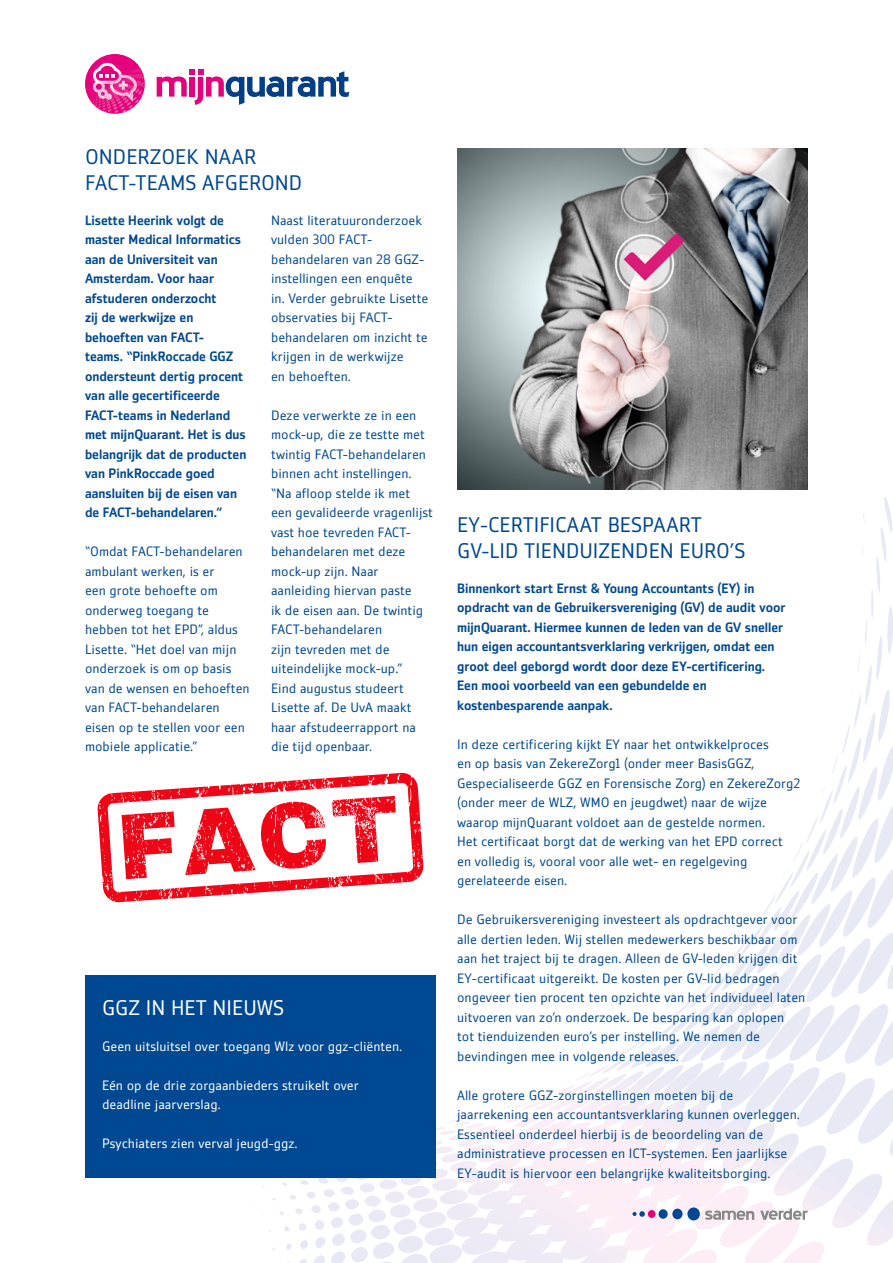
<style>
.page{position:relative;width:893px;height:1263px;background:#fff}
.page>*{position:absolute;margin:0;border:0;box-sizing:border-box;transform-origin:0 0}
.t1{font:21px/25.5px "Zemestro Pro";color:#004891}
.t2{font:21px "Zemestro Pro";color:#fff}
.t3{font:13.5px/19.5px "Zemestro Pro";color:#004891}
.t4{font:500 13.5px/19.5px "Zemestro Pro";color:#004891}
.t5{font:13.5px/19.5px "Zemestro Pro";color:#fff}
</style>
<div class="page">
<svg style="left:98px;top:773px;width:326px;height:129px"></svg>
<svg style="left:832px;top:497px;width:61px;height:308px"></svg>
<svg style="left:431px;top:1113px;width:398px;height:150px"></svg>
<svg style="left:85px;top:54px;width:60px;height:60px"></svg>
<svg style="left:86px;top:59px;width:57px;height:55px"></svg>
<svg style="left:157px;top:70px;width:192px;height:35px"></svg>
<img style="left:457px;top:149px;width:351px;height:340px">
<div style="left:85px;top:975px;width:351px;height:203px;background:#004891"></div>
<h1 class="t1" style="left:85px;top:144px;width:219px">ONDERZOEK NAAR<br>FACT-TEAMS AFGEROND</h1>
<p class="t4" style="left:85px;top:210px;width:163px">Lisette Heerink volgt de master Medical Informatics aan de Universiteit van<br>Amsterdam. Voor haar afstuderen onderzocht<br>zij de werkwijze en behoeften van FACT-<br>teams. “PinkRoccade GGZ ondersteunt dertig procent van alle gecertificeerde<br>FACT-teams in Nederland met mijnQuarant. Het is dus belangrijk dat de producten van PinkRoccade goed aansluiten bij de eisen van de FACT-behandelaren.”</p>
<p class="t3" style="left:85px;top:542px;width:166px">“Omdat FACT-behandelaren ambulant werken, is er<br>een grote behoefte om onderweg toegang te hebben tot het EPD”, aldus<br>Lisette. “Het doel van mijn onderzoek is om op basis van de wensen en behoeften van FACT-behandelaren eisen op te stellen voor een mobiele applicatie.”</p>
<p class="t3" style="left:271px;top:210px;width:159px">Naast literatuuronderzoek vulden 300 FACT&shy;behandelaren van 28 GGZ&shy;instellingen een enquête in. Verder gebruikte Lisette observaties bij FACT&shy;behandelaren om inzicht te krijgen in de werkwijze<br>en behoeften.</p>
<p class="t3" style="left:271px;top:405px;width:163px">Deze verwerkte ze in een mock-up, die ze testte met twintig FACT-behandelaren binnen acht instellingen. “Na afloop stelde ik met een gevalideerde vragenlijst vast hoe tevreden FACT&shy;behandelaren met deze mock-up zijn. Naar aanleiding hiervan paste<br>ik de eisen aan. De twintig<br>FACT-behandelaren<br>zijn tevreden met de uiteindelijke mock-up.”<br>Eind augustus studeert<br>Lisette af. De UvA maakt haar afstudeerrapport na die tijd openbaar.</p>
<h1 class="t2" style="left:102px;top:995px;width:184px">GGZ IN HET NIEUWS</h1>
<p class="t5" style="left:102px;top:1036px;width:302px">Geen uitsluitsel over toegang Wlz voor ggz-cliënten.</p>
<p class="t5" style="left:102px;top:1075px;width:258px">Eén op de drie zorgaanbieders struikelt over deadline jaarverslag.</p>
<p class="t5" style="left:102px;top:1133px;width:197px">Psychiaters zien verval jeugd-ggz.</p>
<h1 class="t1" style="left:457px;top:512px;width:290px">EY-CERTIFICAAT BESPAART<br>GV-LID TIENDUIZENDEN EURO’S</h1>
<p class="t4" style="left:457px;top:578px;width:330px">Binnenkort start Ernst &amp; Young Accountants (EY) in opdracht van de Gebruikersvereniging (GV) de audit voor mijnQuarant. Hiermee kunnen de leden van de GV sneller hun eigen accountantsverklaring verkrijgen, omdat een groot deel geborgd wordt door deze EY-certificering.<br>Een mooi voorbeeld van een gebundelde en kostenbesparende aanpak.</p>
<p class="t3" style="left:457px;top:734px;width:345px">In deze certificering kijkt EY naar het ontwikkelproces<br>en op basis van ZekereZorg1 (onder meer BasisGGZ, Gespecialiseerde GGZ en Forensische Zorg) en ZekereZorg2 (onder meer de WLZ, WMO en jeugdwet) naar de wijze waarop mijnQuarant voldoet aan de gestelde normen.<br>Het certificaat borgt dat de werking van het EPD correct<br>en volledig is, vooral voor alle wet- en regelgeving gerelateerde eisen.</p>
<p class="t3" style="left:457px;top:910px;width:350px">De Gebruikersvereniging investeert als opdrachtgever voor alle dertien leden. Wij stellen medewerkers beschikbaar om aan het traject bij te dragen. Alleen de GV-leden krijgen dit EY-certificaat uitgereikt. De kosten per GV-lid bedragen ongeveer tien procent ten opzichte van het individueel laten uitvoeren van zo’n onderzoek. De besparing kan oplopen<br>tot tienduizenden euro’s per instelling. We nemen de bevindingen mee in volgende releases.</p>
<p class="t3" style="left:457px;top:1085px;width:344px">Alle grotere GGZ-zorginstellingen moeten bij de jaarrekening een accountantsverklaring kunnen overleggen.<br>Essentieel onderdeel hierbij is de beoordeling van de administratieve processen en ICT-systemen. Een jaarlijkse EY-audit is hiervoor een belangrijke kwaliteitsborging.</p>
</div>
